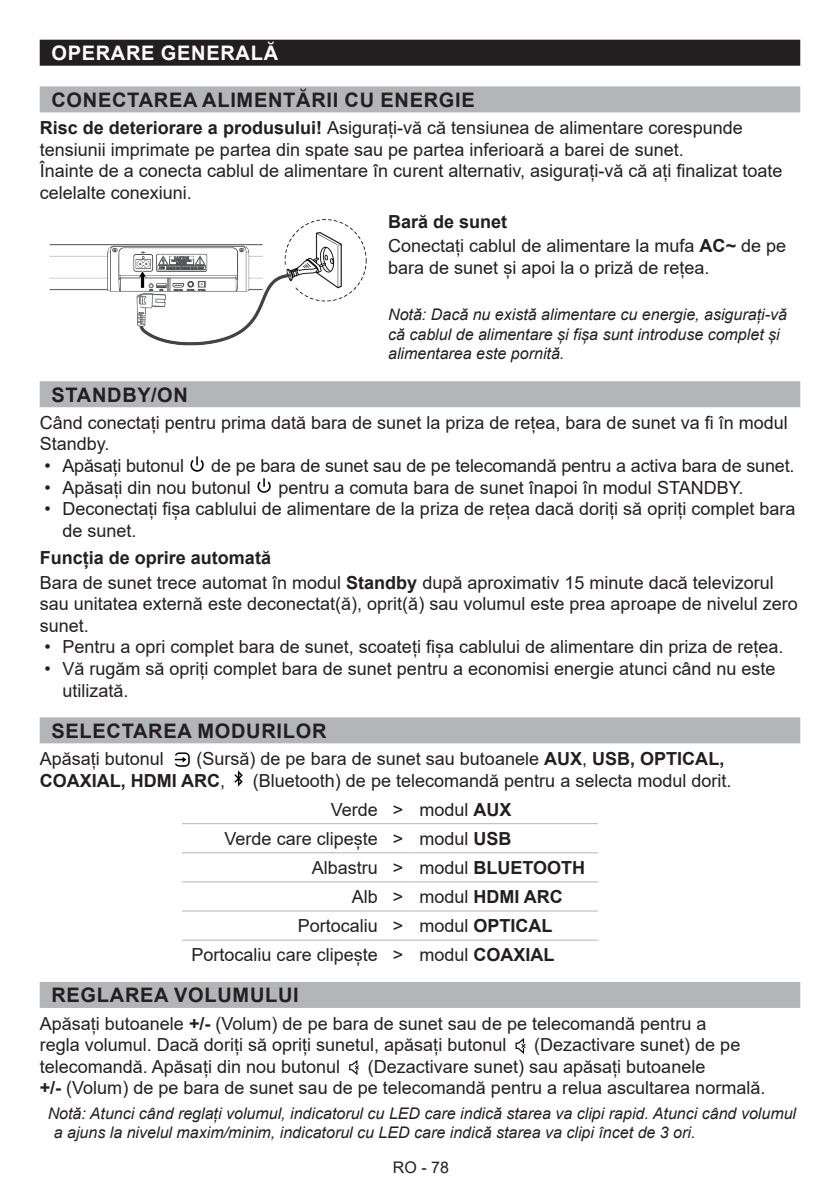
<style>
.page{position:relative;width:840px;height:1191px;background:#fff}
.page>*{position:absolute;margin:0;border:0;box-sizing:border-box;transform-origin:0 0}
.t1{font:700 20px "Arial";letter-spacing:.035em;color:#231f20}
.t2{font:700 20px "Arial";letter-spacing:.035em;color:#fff}
.t3{font:18px/21.6px "Arial";color:#231f20}
.t4{font:italic 16px/19.2px "Arial";color:#231f20}
.t5{font:16px "Arial";color:#231f20}
.s1{font-weight:700}
</style>
<div class="page">
<div style="left:40px;top:40px;width:759px;height:26px;background:#231f20"></div>
<div style="left:40px;top:86px;width:759px;height:26px;background:#b4b5b8"></div>
<div style="left:40px;top:381px;width:759px;height:26px;background:#b4b5b8"></div>
<div style="left:40px;top:717px;width:759px;height:26px;background:#b4b5b8"></div>
<div style="left:40px;top:982px;width:759px;height:26px;background:#b4b5b8"></div>
<img style="left:49px;top:219px;width:318px;height:127px">
<img style="left:190px;top:456px;width:14px;height:16px">
<img style="left:257px;top:478px;width:14px;height:15px">
<img style="left:174px;top:752px;width:16px;height:15px">
<img style="left:234px;top:770px;width:9px;height:16px">
<hr style="left:182px;top:823px;width:229px;height:1px;background:#b4b5b8">
<hr style="left:411px;top:823px;width:246px;height:1px;background:#b4b5b8">
<hr style="left:182px;top:852px;width:229px;height:1px;background:#b4b5b8">
<hr style="left:411px;top:852px;width:246px;height:1px;background:#b4b5b8">
<hr style="left:182px;top:881px;width:229px;height:1px;background:#b4b5b8">
<hr style="left:411px;top:881px;width:246px;height:1px;background:#b4b5b8">
<hr style="left:182px;top:910px;width:229px;height:1px;background:#b4b5b8">
<hr style="left:411px;top:910px;width:246px;height:1px;background:#b4b5b8">
<hr style="left:182px;top:939px;width:229px;height:1px;background:#b4b5b8">
<hr style="left:411px;top:939px;width:246px;height:1px;background:#b4b5b8">
<img style="left:515px;top:1038px;width:11px;height:16px">
<img style="left:349px;top:1060px;width:10px;height:15px">
<img style="left:598px;top:823px;width:59px;height:117px">
<p class="t2" style="left:51px;top:39px;width:228px">OPERARE GENERALĂ</p>
<p class="t1" style="left:51px;top:86px;width:424px">CONECTAREA ALIMENTĂRII CU ENERGIE</p>
<p class="t3" style="left:40px;top:117px;width:744px"><span class="s1">Risc de deteriorare a produsului!</span> Asigurați-vă că tensiunea de alimentare corespunde tensiunii imprimate pe partea din spate sau pe partea inferioară a barei de sunet.<br>Înainte de a conecta cablul de alimentare în curent alternativ, asigurați-vă că ați finalizat toate celelalte conexiuni.</p>
<p class="t3" style="left:388px;top:209px;width:399px;line-height:24.4px"><span class="s1">Bară de sunet<br></span>Conectați cablul de alimentare la mufa <span class="s1">AC~</span> de pe</p>
<p class="t3" style="left:388px;top:257px;width:323px">bara de sunet și apoi la o priză de rețea.</p>
<p class="t4" style="left:388px;top:305px;width:400px">Notă: Dacă nu există alimentare cu energie, asigurați-vă că cablul de alimentare și fișa sunt introduse complet și alimentarea este pornită.</p>
<p class="t1" style="left:51px;top:380px;width:138px">STANDBY/ON</p>
<p class="t3" style="left:40px;top:411px;width:749px">Când conectați pentru prima dată bara de sunet la priza de rețea, bara de sunet va fi în modul<br>Standby.</p>
<p class="t3" style="left:44px;top:455px;width:141px">• Apăsați butonul</p>
<p class="t3" style="left:211px;top:455px;width:584px">de pe bara de sunet sau de pe telecomandă pentru a activa bara de sunet.</p>
<p class="t3" style="left:44px;top:476px;width:208px">• Apăsați din nou butonul</p>
<p class="t3" style="left:278px;top:476px;width:466px">pentru a comuta bara de sunet înapoi în modul STANDBY.</p>
<p class="t3" style="left:62px;top:498px;width:734px;text-indent:-18px">• Deconectați fișa cablului de alimentare de la priza de rețea dacă doriți să opriți complet bara de sunet.</p>
<p class="t3" style="left:40px;top:545px;width:735px;line-height:24.4px"><span class="s1">Funcția de oprire automată<br></span>Bara de sunet trece automat în modul <span class="s1">Standby</span> după aproximativ 15 minute dacă televizorul</p>
<p class="t3" style="left:40px;top:593px;width:759px">sau unitatea externă este deconectat(ă), oprit(ă) sau volumul este prea aproape de nivelul zero sunet.</p>
<p class="t3" style="left:44px;top:636px;width:740px">• Pentru a opri complet bara de sunet, scoateți fișa cablului de alimentare din priza de rețea.</p>
<p class="t3" style="left:62px;top:658px;width:714px;text-indent:-18px">• Vă rugăm să opriți complet bara de sunet pentru a economisi energie atunci când nu este utilizată.</p>
<p class="t1" style="left:51px;top:716px;width:276px">SELECTAREA MODURILOR</p>
<p class="t3" style="left:40px;top:747px;width:126px">Apăsați butonul</p>
<p class="t3" style="left:40px;top:747px;width:685px;text-indent:157px">(Sursă) de pe bara de sunet sau butoanele <span class="s1">AUX</span>, <span class="s1">USB, OPTICAL,<br>COAXIAL, HDMI ARC</span>,</p>
<p class="t3" style="left:253px;top:769px;width:480px">(Bluetooth) de pe telecomandă pentru a selecta modul dorit.</p>
<p class="t3" style="left:330px;top:798px;width:182px">Verde &gt; modul <span class="s1">AUX</span></p>
<p class="t3" style="left:224px;top:827px;width:288px">Verde care clipește &gt; modul <span class="s1">USB</span></p>
<p class="t3" style="left:311px;top:856px;width:275px">Albastru &gt; modul <span class="s1">BLUETOOTH</span></p>
<p class="t3" style="left:351px;top:885px;width:212px">Alb &gt; modul <span class="s1">HDMI ARC</span></p>
<p class="t3" style="left:297px;top:915px;width:256px">Portocaliu &gt; modul <span class="s1">OPTICAL</span></p>
<p class="t3" style="left:191px;top:944px;width:364px">Portocaliu care clipește &gt; modul <span class="s1">COAXIAL</span></p>
<p class="t1" style="left:51px;top:981px;width:249px">REGLAREA VOLUMULUI</p>
<p class="t3" style="left:40px;top:1012px;width:667px">Apăsați butoanele <span class="s1">+/-</span> (Volum) de pe bara de sunet sau de pe telecomandă pentru a regla volumul. Dacă doriți să opriți sunetul, apăsați butonul</p>
<p class="t3" style="left:533px;top:1034px;width:208px">(Dezactivare sunet) de pe</p>
<p class="t3" style="left:40px;top:1055px;width:726px;text-indent:328px">(Dezactivare sunet) sau apăsați butoanele<br><span class="s1">+/-</span> (Volum) de pe bara de sunet sau de pe telecomandă pentru a relua ascultarea normală.</p>
<p class="t4" style="left:54px;top:1104px;width:743px;text-indent:-6px">Notă: Atunci când reglați volumul, indicatorul cu LED care indică starea va clipi rapid. Atunci când volumul a ajuns la nivelul maxim/minim, indicatorul cu LED care indică starea va clipi încet de 3 ori.</p>
<p class="t3" style="left:40px;top:1055px;width:302px">telecomandă. Apăsați din nou butonul</p>
<p class="t5" style="left:392px;top:1156px;width:58px">RO - 78</p>
</div>
